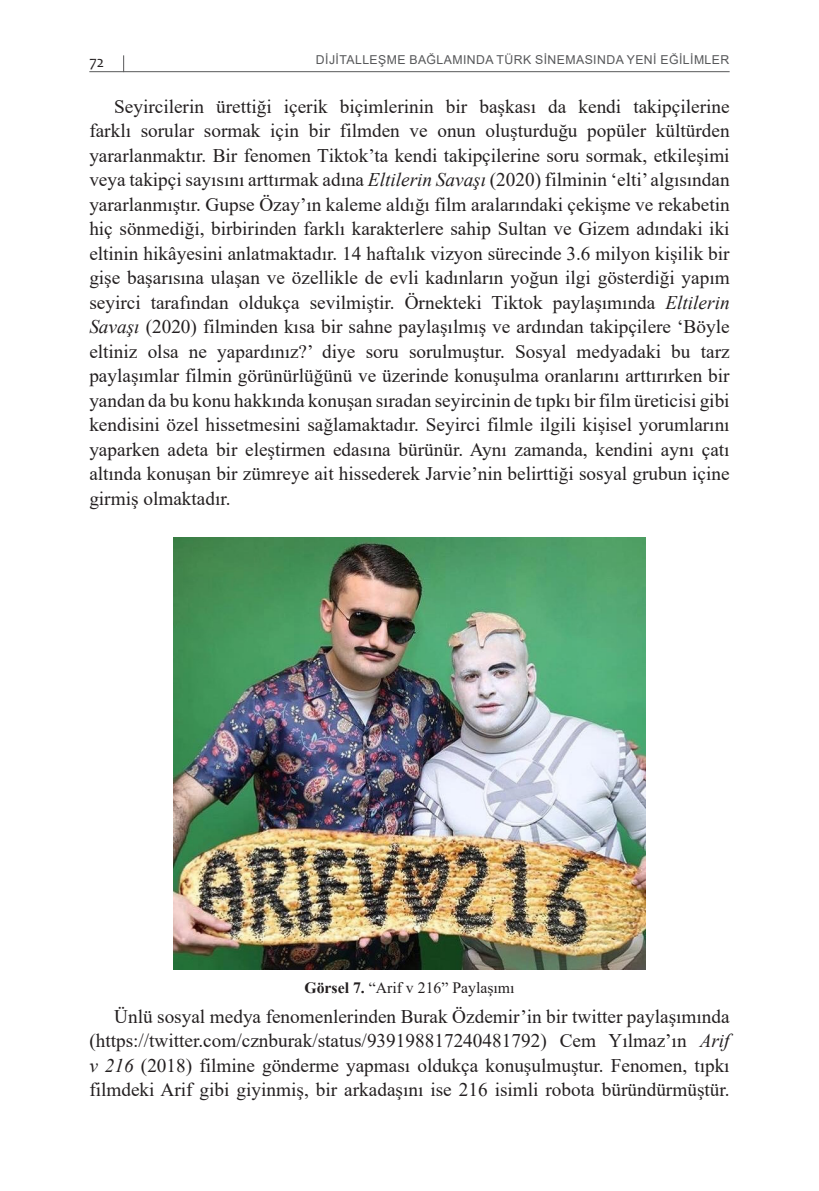
<style>
.page{position:relative;width:819px;height:1191px;background:#fff}
.page>*{position:absolute;margin:0;border:0;box-sizing:border-box;transform-origin:0 0}
.t1{font:19.25px/24.5px "Times New Roman";color:#231f20;text-align:justify}
.tablo{font:15.75px "Times New Roman";color:#231f20}
.t2{font:15.75px "Candara";color:#231f20}
.t3{font:12.25px "Arial";letter-spacing:.035em;color:#57585a}
.s1{font-style:italic}
.s2{font-weight:700}
</style>
<div class="page">
<hr style="left:89px;top:71px;width:640px;height:1px;background:#57585a">
<svg style="left:123px;top:55px;width:1px;height:16px"></svg>
<img style="left:173px;top:537px;width:472px;height:432px">
<p class="t2" style="left:89px;top:52px;width:16px">72</p>
<p class="t3" style="left:316px;top:52px;width:415px">DIJITALLEŞME BAĞLAMINDA TÜRK SINEMASINDA YENI EĞILIMLER</p>
<p class="t1" style="left:89px;top:93px;width:641px;text-indent:25px">Seyircilerin ürettiği içerik biçimlerinin bir başkası da kendi takipçilerine farklı sorular sormak için bir filmden ve onun oluşturduğu popüler kültürden yararlanmaktır. Bir fenomen Tiktok’ta kendi takipçilerine soru sormak, etkileşimi veya takipçi sayısını arttırmak adına <span class="s1">Eltilerin Savaşı</span> (2020) filminin ‘elti’ algısından yararlanmıştır. Gupse Özay’ın kaleme aldığı film aralarındaki çekişme ve rekabetin hiç sönmediği, birbirinden farklı karakterlere sahip Sultan ve Gizem adındaki iki eltinin hikâyesini anlatmaktadır. 14 haftalık vizyon sürecinde 3.6 milyon kişilik bir gişe başarısına ulaşan ve özellikle de evli kadınların yoğun ilgi gösterdiği yapım seyirci tarafından oldukça sevilmiştir. Örnekteki Tiktok paylaşımında <span class="s1">Eltilerin Savaşı</span> (2020) filminden kısa bir sahne paylaşılmış ve ardından takipçilere ‘Böyle eltiniz olsa ne yapardınız?’ diye soru sorulmuştur. Sosyal medyadaki bu tarz paylaşımlar filmin görünürlüğünü ve üzerinde konuşulma oranlarını arttırırken bir yandan da bu konu hakkında konuşan sıradan seyircinin de tıpkı bir film üreticisi gibi kendisini özel hissetmesini sağlamaktadır. Seyirci filmle ilgili kişisel yorumlarını yaparken adeta bir eleştirmen edasına bürünür. Aynı zamanda, kendini aynı çatı altında konuşan bir zümreye ait hissederek Jarvie’nin belirttiği sosyal grubun içine girmiş olmaktadır.</p>
<p class="tablo" style="left:304px;top:976px;width:211px"><span class="s2">Görsel 7.</span> “Arif v 216” Paylaşımı</p>
<p class="t1" style="left:89px;top:1003px;width:641px;text-indent:25px">Ünlü sosyal medya fenomenlerinden Burak Özdemir’in bir twitter paylaşımında (https://twitter.com/cznburak/status/939198817240481792) Cem Yılmaz’ın <span class="s1">Arif v 216</span> (2018) filmine gönderme yapması oldukça konuşulmuştur. Fenomen, tıpkı filmdeki Arif gibi giyinmiş, bir arkadaşını ise 216 isimli robota büründürmüştür.</p>
</div>
